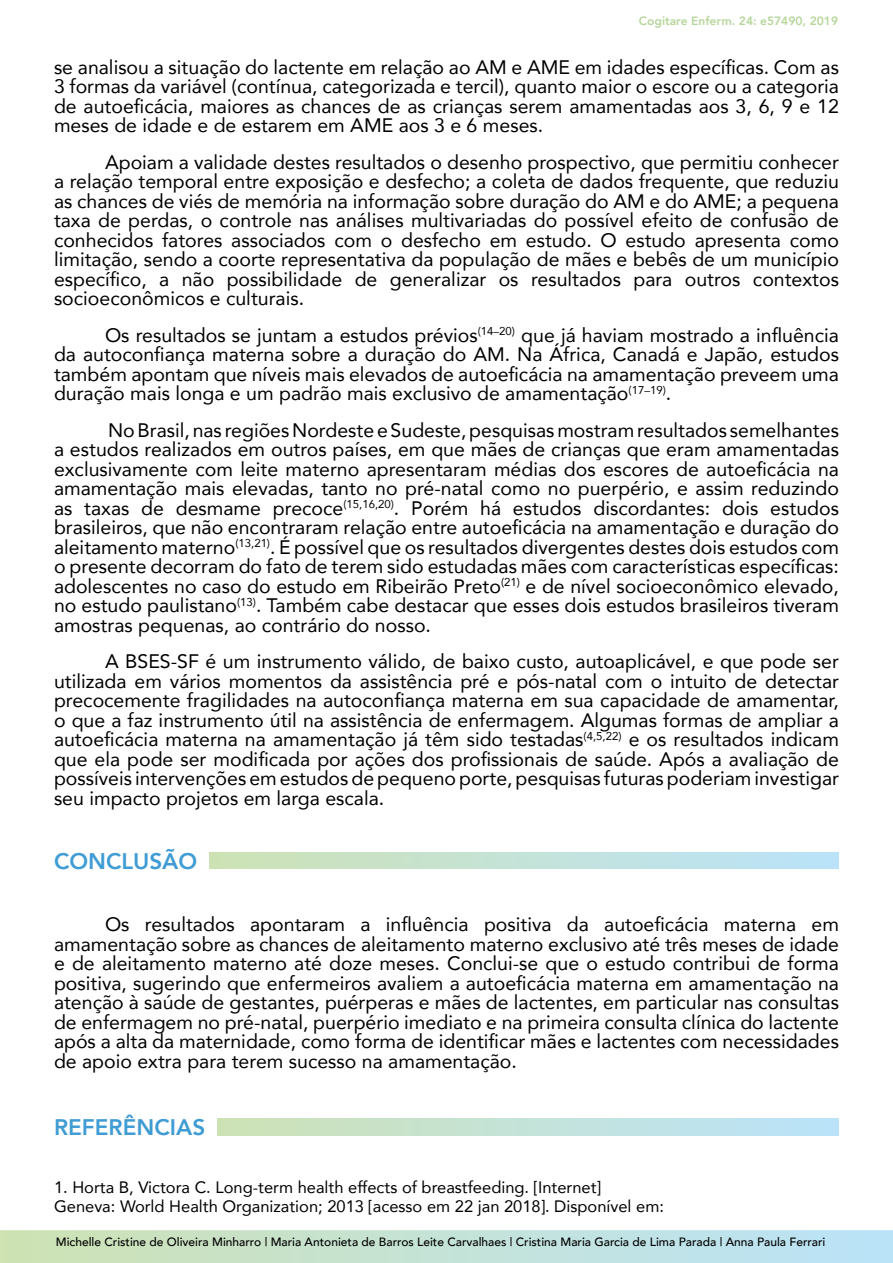
<style>
.page{position:relative;width:893px;height:1263px;background:#fff}
.page>*{position:absolute;margin:0;border:0;box-sizing:border-box;transform-origin:0 0}
.t1{font:800 22.5px "Avenir";color:#409cd4}
.t2{font:19.5px/19.5px "Avenir";color:#000;text-align:justify}
.t3{font:16.5px/18.8px "Avenir";color:#000}
.t4{font:500 12px "Avenir";color:#000}
.t5{font:800 12px "Avenir";color:#b7d69b}
</style>
<div class="page">
<div style="left:210px;top:852px;width:629px;height:17px;background:linear-gradient(to right,#cee2b4,#bae3fb)"></div>
<svg style="left:0;top:1230px;width:893px;height:33px;background:#c4e2d6"></svg>
<div style="left:218px;top:1119px;width:621px;height:16px;background:linear-gradient(to right,#cde2b5,#bae3fb)"></div>
<p class="t5" style="left:639px;top:12px;width:201px">Cogitare Enferm. 24: e57490, 2019</p>
<p class="t2" style="left:54px;top:56px;width:786px">se analisou a situação do lactente em relação ao AM e AME em idades específicas. Com as 3 formas da variável (contínua, categorizada e tercil), quanto maior o escore ou a categoria de autoeficácia, maiores as chances de as crianças serem amamentadas aos 3, 6, 9 e 12 meses de idade e de estarem em AME aos 3 e 6 meses.</p>
<p class="t2" style="left:54px;top:151px;width:786px;text-indent:51px">Apoiam a validade destes resultados o desenho prospectivo, que permitiu conhecer a relação temporal entre exposição e desfecho; a coleta de dados frequente, que reduziu as chances de viés de memória na informação sobre duração do AM e do AME; a pequena taxa de perdas, o controle nas análises multivariadas do possível efeito de confusão de conhecidos fatores associados com o desfecho em estudo. O estudo apresenta como limitação, sendo a coorte representativa da população de mães e bebês de um município específico, a não possibilidade de generalizar os resultados para outros contextos socioeconômicos e culturais.</p>
<p class="t2" style="left:54px;top:324px;width:786px;text-indent:51px">Os resultados se juntam a estudos prévios<sup>(14–20)</sup> que já haviam mostrado a influência da autoconfiança materna sobre a duração do AM. Na África, Canadá e Japão, estudos também apontam que níveis mais elevados de autoeficácia na amamentação preveem uma duração mais longa e um padrão mais exclusivo de amamentação<sup>(17–19)</sup>.</p>
<p class="t2" style="left:54px;top:419px;width:786px;text-indent:54px">No Brasil, nas regiões Nordeste e Sudeste, pesquisas mostram resultados semelhantes a estudos realizados em outros países, em que mães de crianças que eram amamentadas exclusivamente com leite materno apresentaram médias dos escores de autoeficácia na amamentação mais elevadas, tanto no pré-natal como no puerpério, e assim reduzindo as taxas de desmame precoce<sup>(15,16,20)</sup>. Porém há estudos discordantes: dois estudos brasileiros, que não encontraram relação entre autoeficácia na amamentação e duração do aleitamento materno<sup>(13,21)</sup>. É possível que os resultados divergentes destes dois estudos com o presente decorram do fato de terem sido estudadas mães com características específicas: adolescentes no caso do estudo em Ribeirão Preto<sup>(21)</sup> e de nível socioeconômico elevado, no estudo paulistano<sup>(13)</sup>. Também cabe destacar que esses dois estudos brasileiros tiveram amostras pequenas, ao contrário do nosso.</p>
<p class="t2" style="left:54px;top:651px;width:786px;text-indent:51px">A BSES-SF é um instrumento válido, de baixo custo, autoaplicável, e que pode ser utilizada em vários momentos da assistência pré e pós-natal com o intuito de detectar precocemente fragilidades na autoconfiança materna em sua capacidade de amamentar, o que a faz instrumento útil na assistência de enfermagem. Algumas formas de ampliar a autoeficácia materna na amamentação já têm sido testadas<sup>(4,5,22)</sup> e os resultados indicam que ela pode ser modificada por ações dos profissionais de saúde. Após a avaliação de possíveis intervenções em estudos de pequeno porte, pesquisas futuras poderiam investigar seu impacto projetos em larga escala.</p>
<p class="t1" style="left:54px;top:843px;width:145px">CONCLUSÃO</p>
<p class="t2" style="left:54px;top:914px;width:786px;text-indent:51px">Os resultados apontaram a influência positiva da autoeficácia materna em amamentação sobre as chances de aleitamento materno exclusivo até três meses de idade e de aleitamento materno até doze meses. Conclui-se que o estudo contribui de forma positiva, sugerindo que enfermeiros avaliem a autoeficácia materna em amamentação na atenção à saúde de gestantes, puérperas e mães de lactentes, em particular nas consultas de enfermagem no pré-natal, puerpério imediato e na primeira consulta clínica do lactente após a alta da maternidade, como forma de identificar mães e lactentes com necessidades de apoio extra para terem sucesso na amamentação.</p>
<p class="t1" style="left:54px;top:1110px;width:153px">REFERÊNCIAS</p>
<p class="t3" style="left:54px;top:1178px;width:611px">1. Horta B, Victora C. Long-term health effects of breastfeeding. [Internet]<br>Geneva: World Health Organization; 2013 [acesso em 22 jan 2018]. Disponível em:</p>
<p class="t4" style="left:56px;top:1232px;width:771px">Michelle Cristine de Oliveira Minharro | Maria Antonieta de Barros Leite Carvalhaes | Cristina Maria Garcia de Lima Parada | Anna Paula Ferrari</p>
</div>
